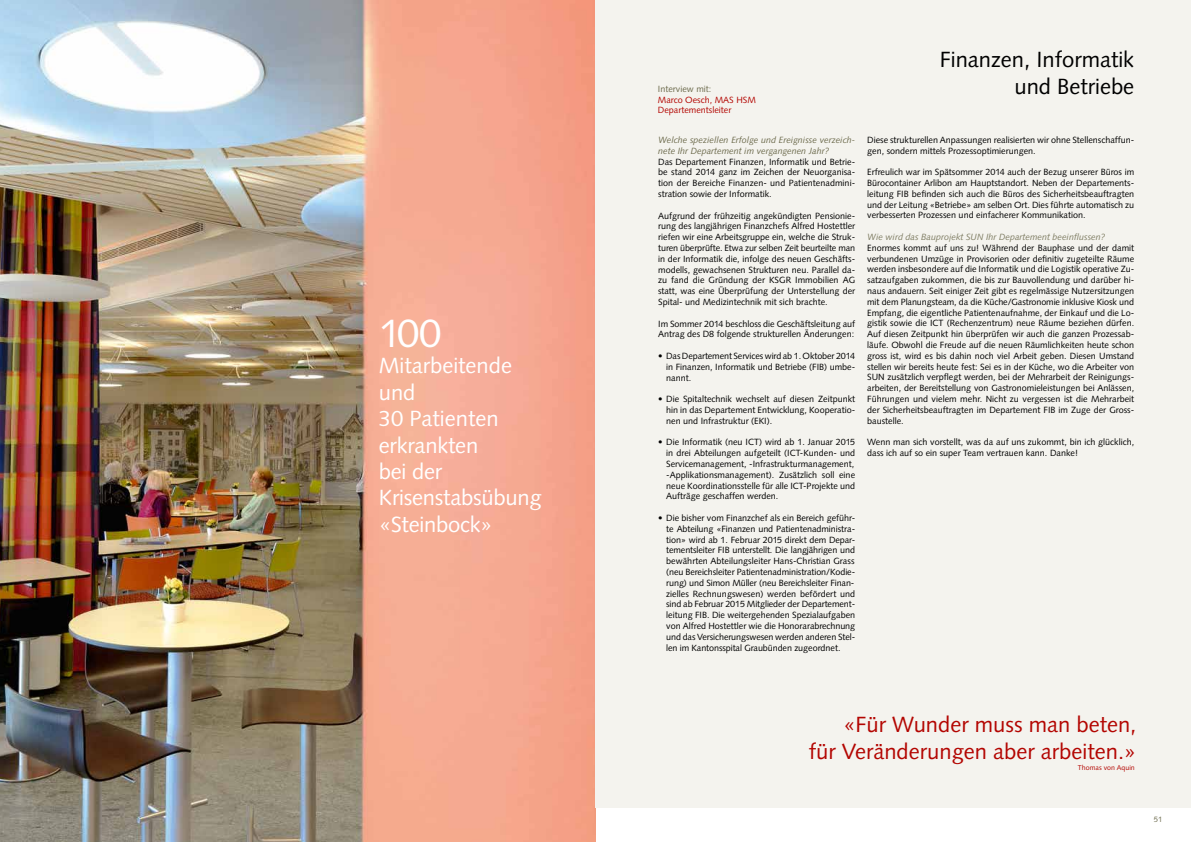
<style>
.page{position:relative;width:1191px;height:842px;background:#fff}
.page>*{position:absolute;margin:0;border:0;box-sizing:border-box;transform-origin:0 0}
.t1{font:40px "Syntax";color:#fff}
.t2{font:22px/26.4px "Syntax";letter-spacing:-.01em;color:#fff}
.t3{font:22px/26.4px "Syntax";color:#b30501;text-align:right}
.t4{font:22px/26.4px "Syntax";color:#000;text-align:right}
.t5{font:9px/10.8px "Syntax";color:#000;text-align:justify}
.t6{font:italic 9px/10.8px "Syntax";color:#6d6b4d}
.t7{font:italic 9px "Syntax";color:#7e7c62}
.t8{font:9px/10.8px "Syntax";color:#b30501}
.t9{font:9px "Syntax";color:#6d6b4d}
.t10{font:7.8px "Syntax";color:#6d6b4d}
.t11{font:7px "Syntax";color:#b30501}
</style>
<div class="page">
<img style="left:0;top:0;width:595px;height:842px">
<div style="left:595px;top:0;width:596px;height:808px;background:#f4f3ee"></div>
<h1 class="t1" style="left:379px;top:310px;width:64px">100</h1>
<h2 class="t2" style="left:379px;top:353px;width:164px">Mitarbeitende und<br>30 Patienten erkrankten<br>bei der<br>Krisenstabsübung «Steinbock»</h2>
<p class="t9" style="left:658px;top:83px;width:55px">Interview mit:</p>
<p class="t8" style="left:658px;top:94px;width:99px">Marco Oesch, MAS HSM<br>Departementsleiter</p>
<p class="t6" style="left:658px;top:134px;width:198px">Welche speziellen Erfolge und Ereignisse verzeich&shy;nete Ihr Departement im vergangenen Jahr?</p>
<p class="t5" style="left:658px;top:156px;width:198px">Das Departement Finanzen, Informatik und Betrie&shy;be stand 2014 ganz im Zeichen der Neuorganisa&shy;tion der Bereiche Finanzen- und Patientenadmini&shy;stration sowie der Informatik.</p>
<p class="t5" style="left:658px;top:210px;width:198px">Aufgrund der frühzeitig angekündigten Pensionie&shy;rung des langjährigen Finanzchefs Alfred Hostettler riefen wir eine Arbeitsgruppe ein, welche die Struk&shy;turen überprüfte. Etwa zur selben Zeit beurteilte man in der Informatik die, infolge des neuen Geschäfts&shy;modells, gewachsenen Strukturen neu. Parallel da&shy;zu fand die Gründung der KSGR Immobilien AG statt, was eine Überprüfung der Unterstellung der Spital- und Medizintechnik mit sich brachte.</p>
<p class="t5" style="left:658px;top:318px;width:198px">Im Sommer 2014 beschloss die Geschäftsleitung auf<br>Antrag des D8 folgende strukturellen Änderungen:</p>
<p class="t5" style="left:666px;top:350px;width:190px;text-indent:-8px">• Das Departement Services wird ab 1. Oktober 2014 in Finanzen, Informatik und Betriebe (FIB) umbe&shy;nannt.</p>
<p class="t5" style="left:666px;top:394px;width:190px;text-indent:-8px">• Die Spitaltechnik wechselt auf diesen Zeitpunkt hin in das Departement Entwicklung, Kooperatio&shy;nen und Infrastruktur (EKI).</p>
<p class="t5" style="left:666px;top:437px;width:190px;text-indent:-8px">• Die Informatik (neu ICT) wird ab 1. Januar 2015 in drei Abteilungen aufgeteilt (ICT-Kunden- und Servicemanagement, -Infrastrukturmanagement, -Applikationsmanagement). Zusätzlich soll eine neue Koordinationsstelle für alle ICT-Projekte und Aufträge geschaffen werden.</p>
<p class="t5" style="left:666px;top:512px;width:190px;text-indent:-8px">• Die bisher vom Finanzchef als ein Bereich geführ&shy;te Abteilung «Finanzen und Patientenadministra&shy;tion» wird ab 1. Februar 2015 direkt dem Depar&shy;tementsleiter FIB unterstellt. Die langjährigen und bewährten Abteilungsleiter Hans-Christian Grass (neu Bereichsleiter Patientenadministration/Kodie&shy;rung) und Simon Müller (neu Bereichsleiter Finan&shy;zielles Rechnungswesen) werden befördert und sind ab Februar 2015 Mitglieder der Departement&shy;leitung FIB. Die weitergehenden Spezialaufgaben von Alfred Hostettler wie die Honorarabrechnung und das Versicherungswesen werden anderen Stel&shy;len im Kantonsspital Graubünden zugeordnet.</p>
<h2 class="t4" style="left:939px;top:47px;width:196px">Finanzen, Informatik und Betriebe</h2>
<p class="t5" style="left:867px;top:134px;width:268px">Diese strukturellen Anpassungen realisierten wir ohne Stellenschaffun&shy;gen, sondern mittels Prozessoptimierungen.</p>
<p class="t5" style="left:867px;top:167px;width:269px">Erfreulich war im Spätsommer 2014 auch der Bezug unserer Büros im Bürocontainer Arlibon am Hauptstandort. Neben der Departements&shy;leitung FIB befinden sich auch die Büros des Sicherheitsbeauftragten und der Leitung «Betriebe» am selben Ort. Dies führte automatisch zu verbesserten Prozessen und einfacherer Kommunikation.</p>
<p class="t7" style="left:867px;top:232px;width:239px">Wie wird das Bauprojekt SUN Ihr Departement beeinflussen?</p>
<p class="t5" style="left:867px;top:242px;width:269px">Enormes kommt auf uns zu! Während der Bauphase und der damit verbundenen Umzüge in Provisorien oder definitiv zugeteilte Räume werden insbesondere auf die Informatik und die Logistik operative Zu&shy;satzaufgaben zukommen, die bis zur Bauvollendung und darüber hi&shy;naus andauern. Seit einiger Zeit gibt es regelmässige Nutzersitzungen mit dem Planungsteam, da die Küche/Gastronomie inklusive Kiosk und Empfang, die eigentliche Patientenaufnahme, der Einkauf und die Lo&shy;gistik sowie die ICT (Rechenzentrum) neue Räume beziehen dürfen.<br>Auf diesen Zeitpunkt hin überprüfen wir auch die ganzen Prozessab&shy;läufe. Obwohl die Freude auf die neuen Räumlichkeiten heute schon gross ist, wird es bis dahin noch viel Arbeit geben. Diesen Umstand stellen wir bereits heute fest: Sei es in der Küche, wo die Arbeiter von SUN zusätzlich verpflegt werden, bei der Mehrarbeit der Reinigungs&shy;arbeiten, der Bereitstellung von Gastronomieleistungen bei Anlässen, Führungen und vielem mehr. Nicht zu vergessen ist die Mehrarbeit der Sicherheitsbeauftragten im Departement FIB im Zuge der Gross&shy;baustelle.</p>
<p class="t5" style="left:867px;top:437px;width:269px">Wenn man sich vorstellt, was da auf uns zukommt, bin ich glücklich, dass ich auf so ein super Team vertrauen kann. Danke!</p>
<h2 class="t3" style="left:809px;top:711px;width:329px">«Für Wunder muss man beten,<br>für Veränderungen aber arbeiten.»</h2>
<p class="t11" style="left:1078px;top:763px;width:58px">Thomas von Aquin</p>
<p class="t10" style="left:1154px;top:815px;width:10px">51</p>
</div>
